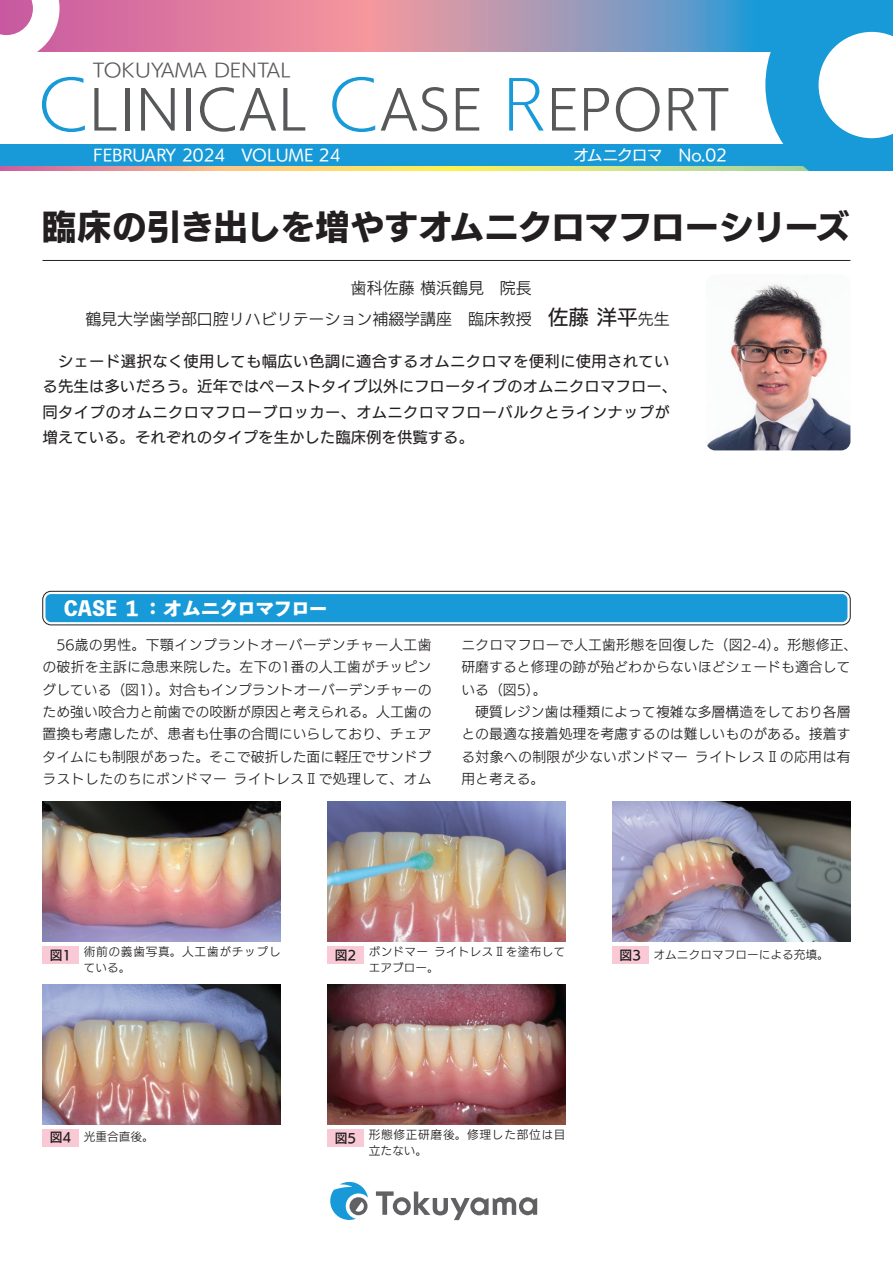
<style>
.page{position:relative;width:893px;height:1263px;background:#fff}
.page>*{position:absolute;margin:0;border:0;box-sizing:border-box;transform-origin:0 0}
.t1{font:54.15px "UD Kakugo Small Pr 6 N R";letter-spacing:.02em;color:#57585a}
.t2{font:35.1px "UD Kakugo Small Pr 6 N E";letter-spacing:-.045em;color:#231f20}
.t3{font:20.7px "UD Kakugo Small Pr 6 N M";color:#231f20}
.t4{font:800 20.25px "Toppan Bunkyu Midashi Gothic Std N";letter-spacing:-.1em;color:#fff}
.t5{font:18.75px "UD Kakugo Small Pr 6 N R";color:#57585a;scale:1.04 1}
.t6{font:15.9px "UD Kakugo Small Pr 6 N R";color:#231f20}
.t7{font:15.9px "UD Kakugo Small Pr 6 N M";color:#fff}
.t8{font:15.9px "UD Kakugo Small Pr 6 N M";letter-spacing:-.05em;color:#fff}
.t9{font:15.45px/25.5px "UD Kakugo Small Pr 6 N M";letter-spacing:.02em;color:#231f20}
.t10{font:13.8px/22.4px "UD Kakugo Small Pr 6 N R";letter-spacing:.005em;color:#231f20;text-align:right}
.t11{font:13.8px/22.4px "UD Kakugo Small Pr 6 N R";letter-spacing:.025em;color:#231f20}
.t12{font:13.8px "UD Kakugo Small Pr 6 N R";letter-spacing:.03em;color:#231f20}
.t13{font:12.75px "UD Kakugo Small Pr 6 N DB";color:#231f20}
._24号_キャプション{font:11.7px "UD Kakugo Small Pr 6 N R";letter-spacing:.06em;color:#231f20}
._24号_キャプション1行{font:11.7px "UD Kakugo Small Pr 6 N R";color:#231f20}
._24号_キャプション-2{font:11.7px "UD Kakugo Small Pr 6 N R";letter-spacing:.025em;color:#231f20}
.s1{font-family:"UD Kakugo Small Pr 6 N L";font-size:67.8px;color:#179ad7}
.s2{font-family:"UD Kakugo Small Pr 6 N R";font-size:15.9px}
.s3{font-family:"UD Shin Go Pr 6 N";font-weight:300}
</style>
<div class="page">
<svg style="left:0;top:166px;width:765px;height:4px;background:#e5c983"></svg>
<div style="left:0;top:145px;width:893px;height:21px;background:#179ad7"></div>
<svg style="left:60px;top:0;width:705px;height:51px;background:#b78dad"></svg>
<svg style="left:765px;top:0;width:128px;height:170px"></svg>
<svg style="left:0;top:0;width:60px;height:52px"></svg>
<img style="left:707px;top:283px;width:143px;height:167px">
<hr style="left:43px;top:260px;width:807px;height:1px;background:#231f20">
<svg style="left:330px;top:1182px;width:38px;height:38px"></svg>
<svg style="left:376px;top:1191px;width:161px;height:29px"></svg>
<div style="left:44px;top:593px;width:805px;height:31px;background:#179ad7;border-radius:7px"></div>
<div style="left:43px;top:591px;width:807px;height:34px;border:3px solid #fff;border-radius:7px"></div>
<div style="left:43px;top:591px;width:807px;height:34px;border:1px solid #231f20;border-radius:8px"></div>
<img style="left:43px;top:801px;width:238px;height:141px">
<img style="left:43px;top:984px;width:238px;height:141px">
<img style="left:327px;top:801px;width:239px;height:141px">
<img style="left:327px;top:984px;width:239px;height:141px">
<img style="left:612px;top:801px;width:238px;height:141px">
<div style="left:43px;top:946px;width:36px;height:17px;background:#f9cad5"></div>
<div style="left:43px;top:1129px;width:36px;height:17px;background:#f9cad5"></div>
<div style="left:327px;top:946px;width:37px;height:17px;background:#f9cad5"></div>
<div style="left:327px;top:1129px;width:37px;height:18px;background:#f9cad5"></div>
<div style="left:612px;top:946px;width:36px;height:17px;background:#f9cad5"></div>
<p class="t5" style="left:92px;top:60px;width:193px">TOKUYAMA DENTAL</p>
<p class="t1" style="left:38px;top:79px;width:693px"><span class="s1">C</span>LINICAL <span class="s1">C</span>ASE <span class="s1">R</span>EPORT</p>
<p class="t8" style="left:573px;top:147px;width:155px">オムニクロマ　No.02</p>
<p class="t7" style="left:93px;top:147px;width:249px">FEBRUARY 2024　VOLUME 24</p>
<p class="t2" style="left:41px;top:208px;width:811px">臨床の引き出しを増やすオムニクロマフローシリーズ</p>
<p class="t6" style="left:351px;top:279px;width:182px">歯科佐藤横浜鶴見　院長</p>
<p class="t3" style="left:548px;top:305px;width:123px">佐藤洋平<span class="s2">先生</span></p>
<p class="t6" style="left:85px;top:310px;width:464px">鶴見大学歯学部口腔リハビリテーション補綴学講座　臨床教授　</p>
<p class="t9" style="left:43px;top:348px;width:636px;text-indent:15px">シェード選択なく使用しても幅広い色調に適合するオムニクロマを便利に使用されている先生は多いだろう。近年ではペーストタイプ以外にフロータイプのオムニクロマフロー、同タイプのオムニクロマフローブロッカー、オムニクロマフローバルクとラインナップが増えている。それぞれのタイプを生かした臨床例を供覧する。</p>
<p class="t4" style="left:64px;top:592px;width:266px">CASE １：オムニクロマフロー</p>
<p class="t10" style="left:43px;top:634px;width:391px">　56歳の男性。下顎インプラントオーバーデンチャー人工歯の破折を主訴に急患来院した。左下の1番の人工歯がチッピングしている（図1）。対合もインプラントオーバーデンチャーのため強い咬合力と前歯での咬断が原因と考えられる。人工歯の置換も考慮したが、患者も仕事の合間にいらしており、チェアタイムにも制限があった。そこで破折した面に軽圧でサンドブライトレス<span class="s3">Ⅱ</span>で処理して、オム</p>
<p class="t12" style="left:43px;top:771px;width:186px">ラストしたのちにボンドマー</p>
<p class="t10" style="left:461px;top:634px;width:397px;text-align:left">ニクロマフローで人工歯形態を回復した（図2-4）。形態修正、研磨すると修理の跡が殆どわからないほどシェードも適合している（図 5 。(</p>
<p class="t10" style="left:461px;top:701px;width:391px">　硬質レジン歯は種類によって複雑な多層構造をしており各層との最適な接着処理を考慮するのは難しいものがある。接着すライトレス<span class="s3">Ⅱ</span>の応用は有</p>
<p class="t11" style="left:461px;top:746px;width:228px">る対象への制限が少ないボンドマー用と考える。</p>
<p class="t13" style="left:50px;top:948px;width:23px">図1</p>
<p class="_24号_キャプション" style="left:84px;top:945px;width:198px">術前の義歯写真。人工歯がチップし</p>
<p class="_24号_キャプション" style="left:84px;top:961px;width:48px">ている。</p>
<p class="t13" style="left:335px;top:948px;width:23px">図2</p>
<p class="_24号_キャプション" style="left:369px;top:945px;width:61px">ボンドマー</p>
<p class="_24号_キャプション-2" style="left:434px;top:945px;width:133px">ライトレス<span class="s3">Ⅱ</span>を塗布して</p>
<p class="_24号_キャプション" style="left:369px;top:961px;width:72px">エアブロー。</p>
<p class="t13" style="left:620px;top:948px;width:23px">図3</p>
<p class="_24号_キャプション1行" style="left:654px;top:948px;width:177px">オムニクロマフローによる充填。</p>
<p class="t13" style="left:50px;top:1130px;width:23px">図4</p>
<p class="_24号_キャプション1行" style="left:84px;top:1130px;width:72px">光重合直後。</p>
<p class="t13" style="left:335px;top:1131px;width:23px">図5</p>
<p class="_24号_キャプション" style="left:369px;top:1128px;width:198px">形態修正研磨後。修理した部位は目</p>
<p class="_24号_キャプション" style="left:369px;top:1144px;width:60px">立たない。</p>
</div>
